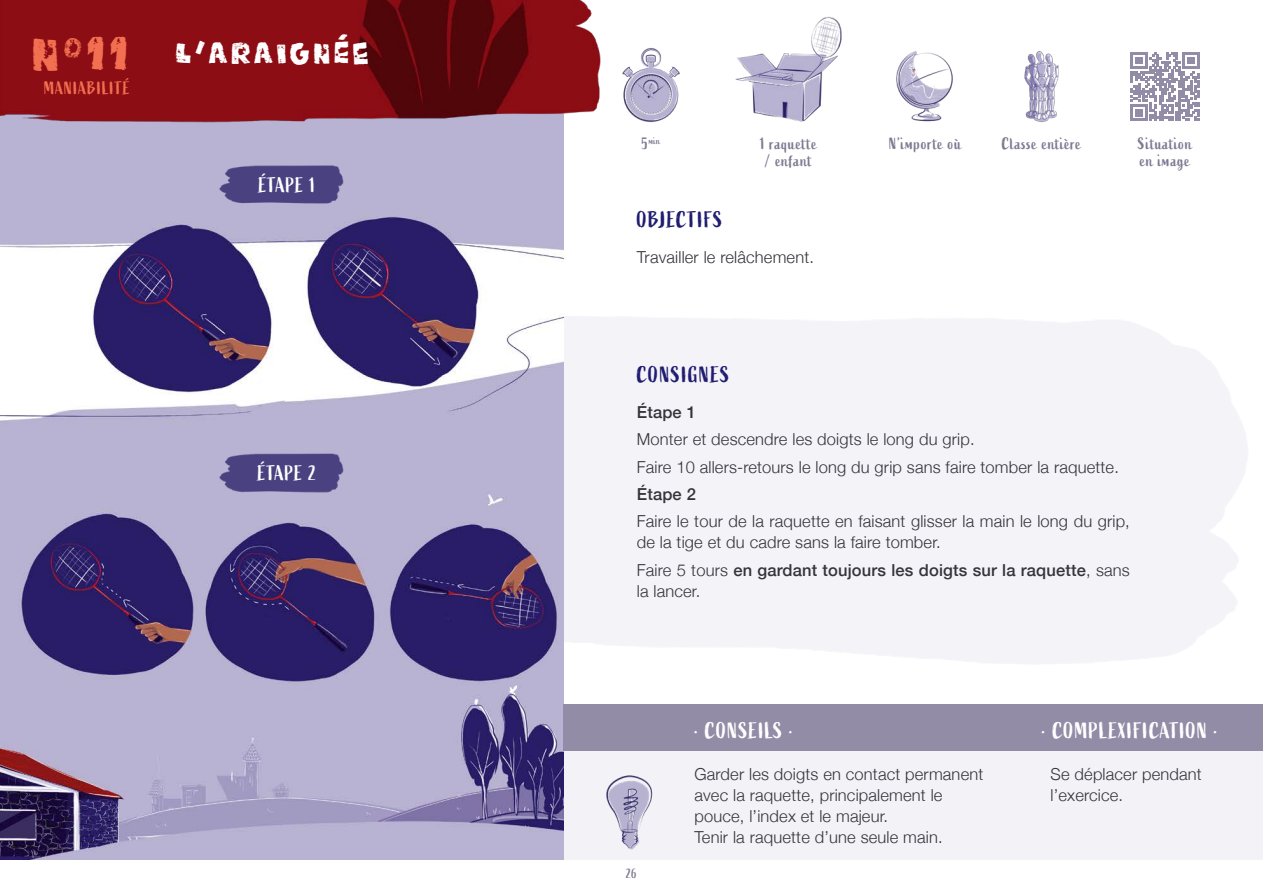
<style>
.page{position:relative;width:1263px;height:893px;background:#fff}
.page>*{position:absolute;margin:0;border:0;box-sizing:border-box;transform-origin:0 0}
.t1{font:43.2px "Salvation";color:#f36f51}
.t2{font:27px "Salvation";letter-spacing:.04em;color:#fff}
.Corps_Astuces{font:22.5px "Active";letter-spacing:.035em;color:#fff}
.t3{font:22.5px "Active";letter-spacing:.045em;color:#201c70}
.t4{font:21px "Active";letter-spacing:.025em;color:#fff}
.Corps_de_consignes{font:18px "Active";letter-spacing:.045em;color:#f36f51}
.Corps_de_consignes-2{font:300 16.5px/21px "Helvetica Neue";letter-spacing:.01em;color:#34343b}
.Corps_Astuces-2{font:300 16.5px/21px "Helvetica Neue";letter-spacing:.01em;color:#34343b}
.Corps_de_consignes-3{font:500 16.5px/21px "Helvetica Neue";letter-spacing:.01em;color:#34343b}
.t5{font:16.5px/16.5px "Active";letter-spacing:.04em;color:#7e7992}
.t6{font:13.5px "Active";color:#7e7992}
.t7{font:9.6px "Active";color:#7e7992}
.s1{font-size:16.5px}
.s2{font-weight:300}
</style>
<div class="page">
<div style="left:564px;top:704px;width:699px;height:189px;background:#f3f3f7"></div>
<img style="left:0;top:142px;width:564px;height:718px">
<img style="left:0;top:0;width:601px;height:142px">
<div style="left:564px;top:704px;width:699px;height:46px;background:#928ca7"></div>
<img style="left:606px;top:775px;width:47px;height:75px">
<img style="left:208px;top:158px;width:148px;height:52px">
<img style="left:208px;top:446px;width:148px;height:53px">
<img style="left:896px;top:51px;width:57px;height:71px">
<img style="left:735px;top:16px;width:107px;height:106px">
<img style="left:622px;top:48px;width:58px;height:74px">
<img style="left:1024px;top:51px;width:35px;height:72px">
<svg style="left:1131px;top:52px;width:68px;height:69px"></svg>
<div style="left:0;top:860px;width:1263px;height:33px;background:#fff"></div>
<p class="t1" style="left:30px;top:19px;width:101px">N<sup>O</sup>11</p>
<p class="t2" style="left:174px;top:31px;width:197px">L’ARAIGNÉE</p>
<p class="Corps_de_consignes" style="left:44px;top:78px;width:88px">MANIABILITÉ</p>
<p class="t4" style="left:258px;top:173px;width:59px">ÉTAPE 1</p>
<p class="t4" style="left:257px;top:462px;width:60px">ÉTAPE 2</p>
<p class="t7" style="left:642px;top:135px;width:20px"><span class="s1">5</span>min</p>
<p class="t5" style="left:760px;top:136px;width:58px">1 raquette / enfant</p>
<p class="t5" style="left:889px;top:136px;width:73px">N’importe où</p>
<p class="t5" style="left:1002px;top:136px;width:81px">Classe entière</p>
<p class="t5" style="left:1138px;top:136px;width:56px">Situation</p>
<p class="t5" style="left:1140px;top:152px;width:51px">en image</p>
<p class="t3" style="left:637px;top:207px;width:87px">OBJECTIFS</p>
<p class="Corps_de_consignes-2" style="left:637px;top:246px;width:179px">Travailler le relâchement.</p>
<p class="t3" style="left:637px;top:361px;width:94px">CONSIGNES</p>
<p class="Corps_de_consignes-3" style="left:637px;top:400px;width:61px">Étape 1</p>
<p class="Corps_de_consignes-2" style="left:637px;top:428px;width:339px">Monter et descendre les doigts le long du grip.</p>
<p class="Corps_de_consignes-2" style="left:637px;top:455px;width:484px">Faire 10 allers-retours le long du grip sans faire tomber la raquette.</p>
<p class="Corps_de_consignes-3" style="left:637px;top:482px;width:61px">Étape 2</p>
<p class="Corps_de_consignes-2" style="left:637px;top:510px;width:495px">Faire le tour de la raquette en faisant glisser la main le long du grip, de la tige et du cadre sans la faire tomber.</p>
<p class="Corps_de_consignes-3" style="left:637px;top:558px;width:494px"><span class="s2">Faire 5 tours</span> en gardant toujours les doigts sur la raquette<span class="s2">, sans la lancer.</span></p>
<p class="t6" style="left:626px;top:866px;width:12px">26</p>
<p class="Corps_Astuces" style="left:694px;top:718px;width:100px">· CONSEILS ·</p>
<p class="Corps_Astuces-2" style="left:694px;top:763px;width:290px">Garder les doigts en contact permanent avec la raquette, principalement le pouce, l’index et le majeur.</p>
<p class="Corps_Astuces-2" style="left:694px;top:826px;width:250px">Tenir la raquette d’une seule main.</p>
<p class="Corps_Astuces" style="left:1042px;top:718px;width:177px">· COMPLEXIFICATION ·</p>
<p class="Corps_Astuces-2" style="left:1050px;top:763px;width:153px">Se déplacer pendant l’exercice.</p>
</div>
